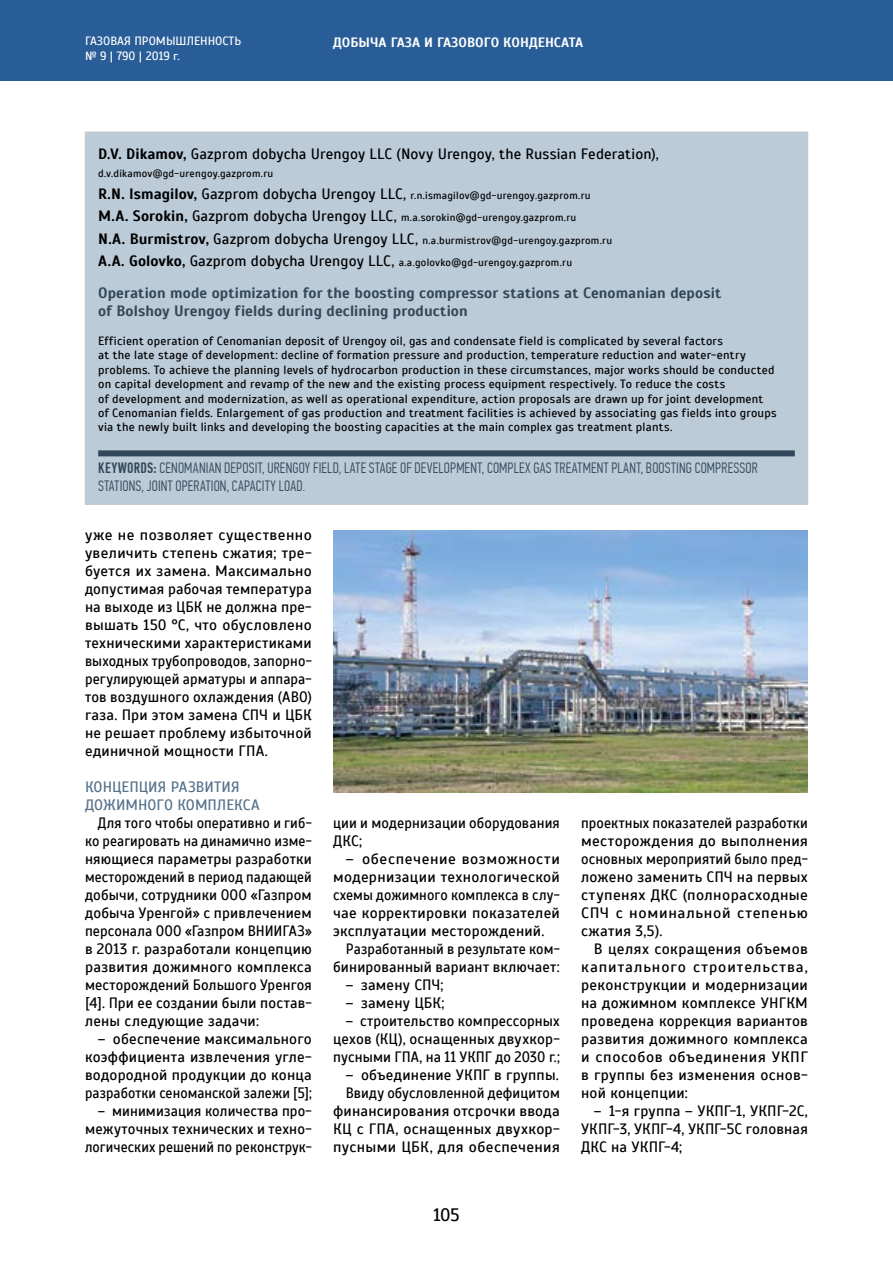
<style>
.page{position:relative;width:893px;height:1263px;background:#fff}
.page>*{position:absolute;margin:0;border:0;box-sizing:border-box;transform-origin:0 0}
.t1{font:18px "Scada";color:#000}
.t2{font:15px/18px "Scada";letter-spacing:.01em;color:#000;text-align:justify}
.t3{font:15px/18px "Scada";letter-spacing:.01em;color:#000;text-align:justify;scale:.93 1}
.t4{font:15px/18px "Scada";letter-spacing:.01em;color:#000;text-align:justify;scale:.94 1}
.t5{font:300 15px/18px "PF Din Text Comp Pro";letter-spacing:.015em;color:#32485a}
.t6{font:700 15px/18px "Scada";letter-spacing:.005em;color:#32485a}
.t7{font:15px/18px "Scada";letter-spacing:.01em;color:#000;text-align:justify;scale:.95 1}
.t8{font:15px/18px "Scada";letter-spacing:.01em;color:#000;text-align:justify;scale:.96 1}
.t9{font:15px/18px "Scada";letter-spacing:.005em;color:#54728b}
.t10{font:700 13.5px "Scada";color:#fff}
.t11{font:12px/14.4px "Scada";letter-spacing:.015em;color:#000}
.t12{font:12px/14.4px "Scada";color:#fff}
.t13{font:10.5px/22.2px "Scada";letter-spacing:.02em;color:#000}
.s1{font-weight:700}
.s2{font-weight:700;font-size:15px}
.s3{font-size:15px}
.s4{font-weight:500}
</style>
<div class="page">
<div style="left:0;top:0;width:893px;height:81px;background:#295d97"></div>
<div style="left:85px;top:132px;width:723px;height:372px;background:#bbcbd8"></div>
<div style="left:98px;top:450px;width:697px;height:6px;background:#32485a"></div>
<img style="left:333px;top:530px;width:475px;height:262px">
<p class="t12" style="left:85px;top:34px;width:158px">ГАЗОВАЯ ПРОМЫШЛЕННОСТЬ № 9 | 790 | 2019 г.</p>
<p class="t10" style="left:333px;top:34px;width:252px">ДОБЫЧА ГАЗА И ГАЗОВОГО КОНДЕНСАТА</p>
<p class="t2" style="left:98px;top:145px;width:562px"><span class="s1">D.V. Dikamov,</span> Gazprom dobycha Urengoy LLC (Novy Urengoy, the Russian Federation),</p>
<p class="t13" style="left:98px;top:162px;width:515px">d.v.dikamov@gd-urengoy.gazprom.ru<br><span class="s2">R.N. Ismagilov,</span> <span class="s3">Gazprom dobycha Urengoy LLC,</span> r.n.ismagilov@gd-urengoy.gazprom.ru <span class="s2">M.A. Sorokin,</span> <span class="s3">Gazprom dobycha Urengoy LLC,</span> m.a.sorokin@gd-urengoy.gazprom.ru<br><span class="s2">N.A. Burmistrov,</span> <span class="s3">Gazprom dobycha Urengoy LLC,</span> n.a.burmistrov@gd-urengoy.gazprom.ru <span class="s2">A.A. Golovko,</span> <span class="s3">Gazprom dobycha Urengoy LLC,</span> a.a.golovko@gd-urengoy.gazprom.ru</p>
<p class="t6" style="left:98px;top:284px;width:624px">Operation mode optimization for the boosting compressor stations at Cenomanian deposit of Bolshoy Urengoy fields during declining production</p>
<p class="t11" style="left:98px;top:334px;width:680px">Efficient operation of Cenomanian deposit of Urengoy oil, gas and condensate field is complicated by several factors<br>at the late stage of development: decline of formation pressure and production, temperature reduction and water-entry problems. To achieve the planning levels of hydrocarbon production in these circumstances, major works should be conducted on capital development and revamp of the new and the existing process equipment respectively. To reduce the costs<br>of development and modernization, as well as operational expenditure, action proposals are drawn up for joint development of Cenomanian fields. Enlargement of gas production and treatment facilities is achieved by associating gas fields into groups via the newly built links and developing the boosting capacities at the main complex gas treatment plants.</p>
<p class="t5" style="left:98px;top:459px;width:661px"><span class="s4">KEYWORDS:</span> CENOMANIAN DEPOSIT, URENGOY FIELD, LATE STAGE OF DEVELOPMENT, COMPLEX GAS TREATMENT PLANT, BOOSTING COMPRESSOR<br>STATIONS, JOINT OPERATION, CAPACITY LOAD.</p>
<p class="t2" style="left:85px;top:526px;width:228px">уже не позволяет существенно увеличить степень сжатия; тре&shy;буется их замена. Максимально допустимая рабочая температура на выходе из ЦБК не должна пре&shy;вышать 150 °С, что обусловлено техническими характеристиками выходных трубопроводов, запорно&shy;регулирующей арматуры и аппара&shy;тов воздушного охлаждения (АВО) газа. При этом замена СПЧ и ЦБК не решает проблему избыточной единичной мощности ГПА.</p>
<p class="t9" style="left:85px;top:778px;width:176px">КОНЦЕПЦИЯ РАЗВИТИЯ<br>ДОЖИМНОГО КОМПЛЕКСА</p>
<p class="t3" style="left:85px;top:814px;width:245px;text-indent:13px">Для того чтобы оперативно и гиб&shy;ко реагировать на динамично изме&shy;няющиеся параметры разработки месторождений в период падающей добычи, сотрудники ООО «Газпром добыча Уренгой» с привлечением персонала ООО «Газпром ВНИИГАЗ» в 2013 г. разработали концепцию развития дожимного комплекса месторождений Большого Уренгоя [4]. При ее создании были постав&shy;лены следующие задачи:</p>
<p class="t2" style="left:85px;top:1030px;width:228px;text-indent:13px">– обеспечение максимального коэффициента извлечения угле&shy;водородной продукции до конца разработки сеноманской залежи [5];</p>
<p class="t7" style="left:85px;top:1102px;width:240px;text-indent:13px">– минимизация количества про&shy;межуточных технических и техно&shy;логических решений по реконструк-</p>
<p class="t7" style="left:333px;top:814px;width:240px">ции и модернизации оборудования<br>ДКС;</p>
<p class="t2" style="left:333px;top:850px;width:228px;text-indent:13px">– обеспечение возможности модернизации технологической схемы дожимного комплекса в слу&shy;чае корректировки показателей эксплуатации месторождений.</p>
<p class="t3" style="left:333px;top:940px;width:245px;text-align:right">Разработанный в результате ком&shy;бинированный вариант включает:</p>
<p class="t2" style="left:346px;top:976px;width:99px">– замену СПЧ;</p>
<p class="t2" style="left:346px;top:994px;width:100px">– замену ЦБК;</p>
<p class="t8" style="left:333px;top:1012px;width:238px;text-indent:13px">– строительство компрессорных цехов (КЦ), оснащенных двухкор&shy;пусными ГПА, на 11 УКПГ до 2030 г.;</p>
<p class="t2" style="left:333px;top:1066px;width:228px;text-align:right">– объединение УКПГ в группы.<br>Ввиду обусловленной дефицитом финансирования отсрочки ввода<br>КЦ с ГПА, оснащенных двухкор&shy;пусными ЦБК, для обеспечения</p>
<p class="t1" style="left:433px;top:1204px;width:28px">105</p>
<p class="t4" style="left:581px;top:814px;width:243px">проектных показателей разработки месторождения до выполнения основных мероприятий было пред&shy;ложено заменить СПЧ на первых ступенях ДКС (полнорасходные СПЧ с номинальной степенью сжатия 3,5).</p>
<p class="t2" style="left:581px;top:940px;width:228px;text-indent:13px">В целях сокращения объемов капитального строительства, реконструкции и модернизации на дожимном комплексе УНГКМ проведена коррекция вариантов развития дожимного комплекса и способов объединения УКПГ в группы без изменения основ&shy;ной концепции:</p>
<p class="t2" style="left:581px;top:1102px;width:228px;text-indent:13px">– 1‑я группа – УКПГ-1, УКПГ-2С, УКПГ-3, УКПГ-4, УКПГ-5С головная ДКС на УКПГ-4;</p>
</div>
